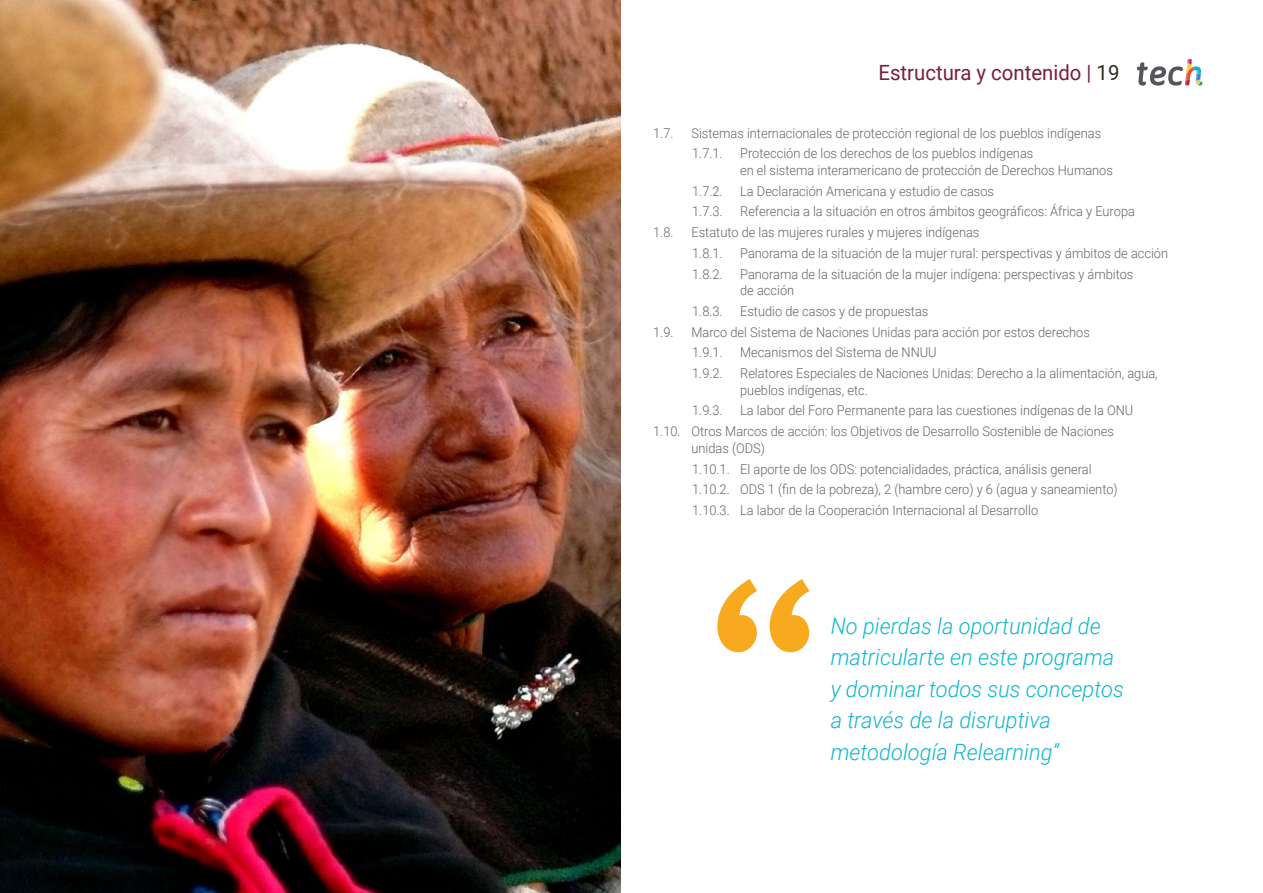
<style>
.page{position:relative;width:1263px;height:893px;background:#fff}
.page>*{position:absolute;margin:0;border:0;box-sizing:border-box;transform-origin:0 0}
.t1{font:italic 300 22.5px/31.5px "Roboto";color:#0fb6cf}
.t2{font:21px "Roboto";color:#791e3c}
.t3{font:300 13.5px/20.7px "Roboto";color:#61646a;scale:.95 1}
.s1{color:#312e20}
</style>
<div class="page">
<img style="left:0;top:0;width:621px;height:893px">
<svg style="left:717px;top:579px;width:92px;height:73px"></svg>
<svg style="left:1137px;top:59px;width:65px;height:27px"></svg>
<h2 class="t2" style="left:878px;top:57px;width:242px">Estructura y contenido | <span class="s1">19</span></h2>
<p class="t3" style="left:653px;top:122px;width:23px">1.7.</p>
<p class="t3" style="left:691px;top:122px;width:433px">Sistemas internacionales de protección regional de los pueblos indígenas<br>1.7.1.</p>
<p class="t3" style="left:740px;top:145px;width:394px;line-height:16.5px">Protección de los derechos de los pueblos indígenas<br>en el sistema interamericano de protección de Derechos Humanos</p>
<p class="t3" style="left:692px;top:180px;width:34px">1.7.2.</p>
<p class="t3" style="left:740px;top:180px;width:269px">La Declaración Americana y estudio de casos</p>
<p class="t3" style="left:692px;top:201px;width:34px">1.7.3.</p>
<p class="t3" style="left:740px;top:201px;width:417px">Referencia a la situación en otros ámbitos geográficos: África y Europa</p>
<p class="t3" style="left:653px;top:222px;width:23px">1.8.</p>
<p class="t3" style="left:691px;top:222px;width:305px">Estatuto de las mujeres rurales y mujeres indígenas<br>1.8.1.</p>
<p class="t3" style="left:740px;top:242px;width:452px">Panorama de la situación de la mujer rural: perspectivas y ámbitos de acción</p>
<p class="t3" style="left:692px;top:263px;width:34px">1.8.2.</p>
<p class="t3" style="left:740px;top:265px;width:415px;line-height:16.5px">Panorama de la situación de la mujer indígena: perspectivas y ámbitos de acción</p>
<p class="t3" style="left:692px;top:300px;width:34px">1.8.3.</p>
<p class="t3" style="left:740px;top:300px;width:200px">Estudio de casos y de propuestas</p>
<p class="t3" style="left:653px;top:321px;width:23px">1.9.</p>
<p class="t3" style="left:691px;top:321px;width:421px">Marco del Sistema de Naciones Unidas para acción por estos derechos<br>1.9.1.</p>
<p class="t3" style="left:740px;top:342px;width:208px">Mecanismos del Sistema de NNUU</p>
<p class="t3" style="left:692px;top:363px;width:34px">1.9.2.</p>
<p class="t3" style="left:740px;top:365px;width:441px;line-height:16.5px">Relatores Especiales de Naciones Unidas: Derecho a la alimentación, agua, pueblos indígenas, etc.</p>
<p class="t3" style="left:692px;top:400px;width:34px">1.9.3.</p>
<p class="t3" style="left:653px;top:400px;width:507px;text-indent:87px">La labor del Foro Permanente para las cuestiones indígenas de la ONU<br>1.10. Otros Marcos de acción: los Objetivos de Desarrollo Sostenible de Naciones</p>
<p class="t3" style="left:691px;top:437px;width:450px">unidas (ODS)<br>1.10.1. El aporte de los ODS: potencialidades, práctica, análisis general 1.10.2. ODS 1 (fin de la pobreza), 2 (hambre cero) y 6 (agua y saneamiento)<br>1.10.3. La labor de la Cooperación Internacional al Desarrollo</p>
<h1 class="t1" style="left:831px;top:609px;width:295px">No pierdas la oportunidad de matricularte en este programa y dominar todos sus conceptos a través de la disruptiva metodología Relearning”</h1>
</div>
